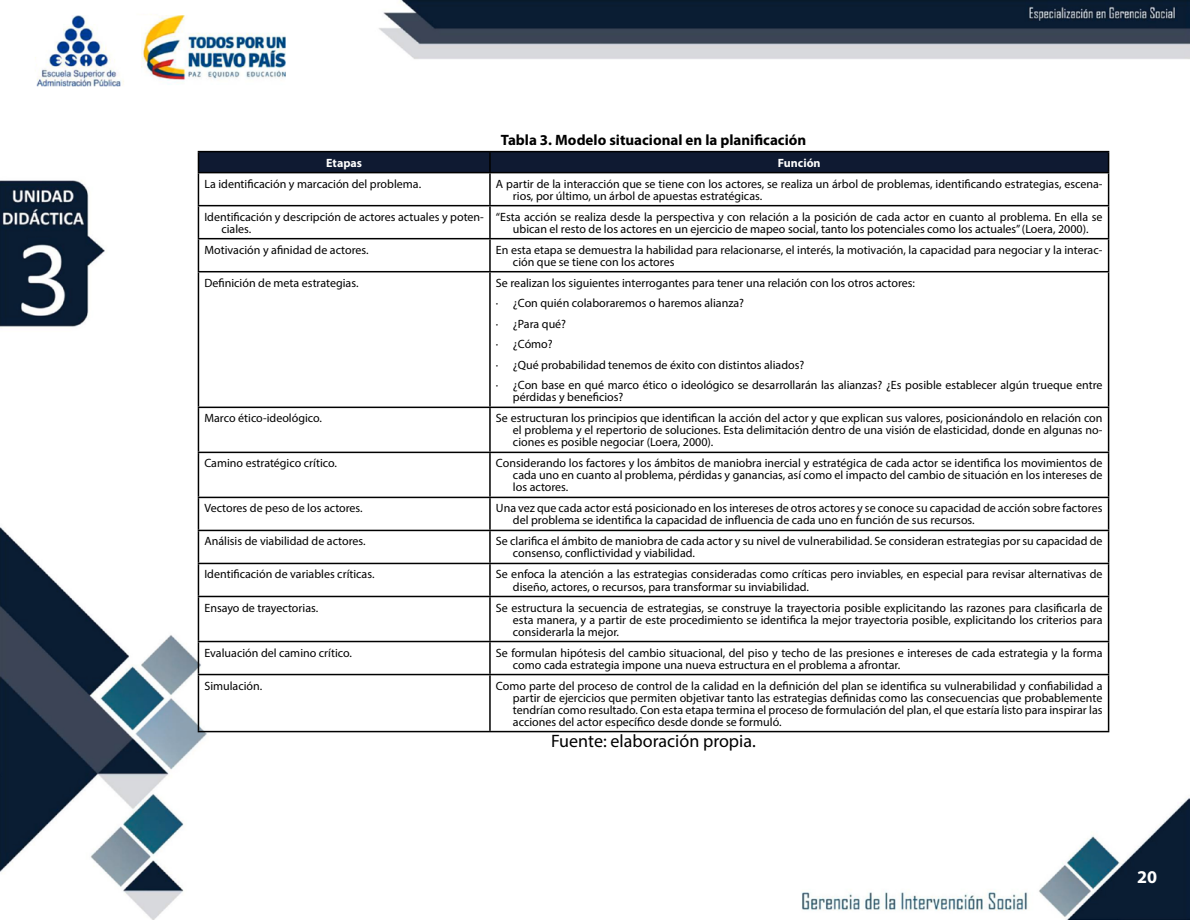
<style>
.page{position:relative;width:1190px;height:920px;background:#fff}
.page>*{position:absolute;margin:0;border:0;box-sizing:border-box;transform-origin:0 0}
.t1{font:18px "Myriad Pro";color:#000}
.t2{font:700 18px "Myriad Pro";color:#fff}
.t3{font:700 15px "Myriad Pro";color:#000}
.t4{font:12px/12px "Myriad Pro";color:#000}
.t5{font:700 12px "Myriad Pro";color:#fff}
</style>
<div class="page">
<img style="left:0;top:0;width:1190px;height:919px">
<div style="left:198px;top:151px;width:909px;height:21px;background:#0f1a32"></div>
<hr style="left:490px;top:151px;width:619px;height:1px;background:#000">
<hr style="left:489px;top:152px;width:2px;height:20px;background:#000">
<hr style="left:1107px;top:152px;width:2px;height:20px;background:#000">
<hr style="left:198px;top:172px;width:292px;height:1px;background:#000">
<hr style="left:198px;top:173px;width:1px;height:32px;background:#000">
<hr style="left:490px;top:172px;width:619px;height:1px;background:#000">
<hr style="left:489px;top:173px;width:2px;height:32px;background:#000">
<hr style="left:1107px;top:173px;width:2px;height:32px;background:#000">
<hr style="left:198px;top:205px;width:292px;height:1px;background:#000">
<hr style="left:198px;top:206px;width:1px;height:32px;background:#000">
<hr style="left:490px;top:205px;width:619px;height:1px;background:#000">
<hr style="left:489px;top:206px;width:2px;height:32px;background:#000">
<hr style="left:1107px;top:206px;width:2px;height:32px;background:#000">
<hr style="left:198px;top:238px;width:292px;height:1px;background:#000">
<hr style="left:198px;top:239px;width:1px;height:32px;background:#000">
<hr style="left:490px;top:238px;width:619px;height:1px;background:#000">
<hr style="left:489px;top:239px;width:2px;height:32px;background:#000">
<hr style="left:1107px;top:239px;width:2px;height:32px;background:#000">
<hr style="left:198px;top:271px;width:292px;height:1px;background:#000">
<hr style="left:198px;top:272px;width:1px;height:134px;background:#000">
<hr style="left:490px;top:271px;width:619px;height:1px;background:#000">
<hr style="left:489px;top:272px;width:2px;height:134px;background:#000">
<hr style="left:1107px;top:272px;width:2px;height:134px;background:#000">
<hr style="left:198px;top:406px;width:292px;height:2px;background:#000">
<hr style="left:198px;top:408px;width:1px;height:43px;background:#000">
<hr style="left:490px;top:406px;width:619px;height:2px;background:#000">
<hr style="left:489px;top:408px;width:2px;height:43px;background:#000">
<hr style="left:1107px;top:408px;width:2px;height:43px;background:#000">
<hr style="left:198px;top:451px;width:292px;height:2px;background:#000">
<hr style="left:198px;top:453px;width:1px;height:43px;background:#000">
<hr style="left:490px;top:451px;width:619px;height:2px;background:#000">
<hr style="left:489px;top:453px;width:2px;height:43px;background:#000">
<hr style="left:1107px;top:453px;width:2px;height:43px;background:#000">
<hr style="left:198px;top:496px;width:292px;height:2px;background:#000">
<hr style="left:198px;top:498px;width:1px;height:31px;background:#000">
<hr style="left:490px;top:496px;width:619px;height:2px;background:#000">
<hr style="left:489px;top:498px;width:2px;height:31px;background:#000">
<hr style="left:1107px;top:498px;width:2px;height:31px;background:#000">
<hr style="left:198px;top:529px;width:292px;height:2px;background:#000">
<hr style="left:198px;top:531px;width:1px;height:31px;background:#000">
<hr style="left:490px;top:529px;width:619px;height:2px;background:#000">
<hr style="left:489px;top:531px;width:2px;height:31px;background:#000">
<hr style="left:1107px;top:531px;width:2px;height:31px;background:#000">
<hr style="left:198px;top:562px;width:292px;height:2px;background:#000">
<hr style="left:198px;top:564px;width:1px;height:31px;background:#000">
<hr style="left:490px;top:562px;width:619px;height:2px;background:#000">
<hr style="left:489px;top:564px;width:2px;height:31px;background:#000">
<hr style="left:1107px;top:564px;width:2px;height:31px;background:#000">
<hr style="left:198px;top:595px;width:292px;height:2px;background:#000">
<hr style="left:198px;top:597px;width:1px;height:43px;background:#000">
<hr style="left:490px;top:595px;width:619px;height:2px;background:#000">
<hr style="left:489px;top:597px;width:2px;height:43px;background:#000">
<hr style="left:1107px;top:597px;width:2px;height:43px;background:#000">
<hr style="left:198px;top:640px;width:292px;height:2px;background:#000">
<hr style="left:198px;top:642px;width:1px;height:31px;background:#000">
<hr style="left:490px;top:640px;width:619px;height:2px;background:#000">
<hr style="left:489px;top:642px;width:2px;height:31px;background:#000">
<hr style="left:1107px;top:642px;width:2px;height:31px;background:#000">
<hr style="left:198px;top:673px;width:292px;height:2px;background:#000">
<hr style="left:198px;top:675px;width:1px;height:55px;background:#000">
<hr style="left:490px;top:673px;width:619px;height:2px;background:#000">
<hr style="left:489px;top:675px;width:2px;height:55px;background:#000">
<hr style="left:1107px;top:675px;width:2px;height:55px;background:#000">
<hr style="left:198px;top:730px;width:292px;height:2px;background:#000">
<hr style="left:490px;top:730px;width:619px;height:2px;background:#000">
<p class="t3" style="left:501px;top:130px;width:307px">Tabla 3. Modelo situacional en la planificación</p>
<p class="t5" style="left:326px;top:155px;width:37px">Etapas</p>
<p class="t5" style="left:778px;top:155px;width:44px">Función</p>
<p class="t4" style="left:204px;top:177px;width:218px">La identificación y marcación del problema.</p>
<p class="t4" style="left:513px;top:177px;width:591px;text-indent:-17px">A partir de la interacción que se tiene con los actores, se realiza un árbol de problemas, identificando estrategias, escena&shy;rios, por último, un árbol de apuestas estratégicas.</p>
<p class="t4" style="left:221px;top:210px;width:264px;text-indent:-17px">Identificación y descripción de actores actuales y poten&shy;ciales.</p>
<p class="t4" style="left:496px;top:210px;width:608px;text-align:center">“Esta acción se realiza desde la perspectiva y con relación a la posición de cada actor en cuanto al problema. En ella se ubican el resto de los actores en un ejercicio de mapeo social, tanto los potenciales como los actuales” (Loera, 2000).</p>
<p class="t4" style="left:204px;top:243px;width:166px">Motivación y afinidad de actores.</p>
<p class="t4" style="left:513px;top:243px;width:591px;text-indent:-17px">En esta etapa se demuestra la habilidad para relacionarse, el interés, la motivación, la capacidad para negociar y la interac&shy;ción que se tiene con los actores</p>
<p class="t4" style="left:204px;top:276px;width:155px">Definición de meta estrategias.</p>
<p class="t4" style="left:496px;top:272px;width:608px;line-height:20.5px">Se realizan los siguientes interrogantes para tener una relación con los otros actores:<br>· ¿Con quién colaboraremos o haremos alianza?<br>· ¿Para qué?<br>· ¿Cómo?<br>· ¿Qué probabilidad tenemos de éxito con distintos aliados?<br>· ¿Con base en qué marco ético o ideológico se desarrollarán las alianzas? ¿Es posible establecer algún trueque entre</p>
<p class="t4" style="left:513px;top:391px;width:112px">pérdidas y beneficios?</p>
<p class="t4" style="left:204px;top:412px;width:119px">Marco ético-ideológico.</p>
<p class="t4" style="left:513px;top:412px;width:591px;text-align:justify;text-indent:-17px">Se estructuran los principios que identifican la acción del actor y que explican sus valores, posicionándolo en relación con el problema y el repertorio de soluciones. Esta delimitación dentro de una visión de elasticidad, donde en algunas no&shy;ciones es posible negociar (Loera, 2000).</p>
<p class="t4" style="left:204px;top:457px;width:134px">Camino estratégico crítico.</p>
<p class="t4" style="left:513px;top:457px;width:591px;text-align:justify;text-indent:-17px">Considerando los factores y los ámbitos de maniobra inercial y estratégica de cada actor se identifica los movimientos de cada uno en cuanto al problema, pérdidas y ganancias, así como el impacto del cambio de situación en los intereses de los actores.</p>
<p class="t4" style="left:204px;top:502px;width:160px">Vectores de peso de los actores.</p>
<p class="t4" style="left:513px;top:502px;width:591px;text-indent:-17px">Una vez que cada actor está posicionado en los intereses de otros actores y se conoce su capacidad de acción sobre factores del problema se identifica la capacidad de influencia de cada uno en función de sus recursos.</p>
<p class="t4" style="left:204px;top:535px;width:163px">Análisis de viabilidad de actores.</p>
<p class="t4" style="left:513px;top:535px;width:591px;text-indent:-17px">Se clarifica el ámbito de maniobra de cada actor y su nivel de vulnerabilidad. Se consideran estrategias por su capacidad de consenso, conflictividad y viabilidad.</p>
<p class="t4" style="left:204px;top:568px;width:172px">Identificación de variables críticas.</p>
<p class="t4" style="left:513px;top:568px;width:591px;text-indent:-17px">Se enfoca la atención a las estrategias consideradas como críticas pero inviables, en especial para revisar alternativas de diseño, actores, o recursos, para transformar su inviabilidad.</p>
<p class="t4" style="left:204px;top:601px;width:115px">Ensayo de trayectorias.</p>
<p class="t4" style="left:513px;top:601px;width:591px;text-align:justify;text-indent:-17px">Se estructura la secuencia de estrategias, se construye la trayectoria posible explicitando las razones para clasificarla de esta manera, y a partir de este procedimiento se identifica la mejor trayectoria posible, explicitando los criterios para considerarla la mejor.</p>
<p class="t4" style="left:204px;top:646px;width:149px">Evaluación del camino crítico.</p>
<p class="t4" style="left:513px;top:646px;width:591px;text-indent:-17px">Se formulan hipótesis del cambio situacional, del piso y techo de las presiones e intereses de cada estrategia y la forma como cada estrategia impone una nueva estructura en el problema a afrontar.</p>
<p class="t4" style="left:204px;top:679px;width:59px">Simulación.</p>
<p class="t4" style="left:513px;top:679px;width:591px;text-align:justify;text-indent:-17px">Como parte del proceso de control de la calidad en la definición del plan se identifica su vulnerabilidad y confiabilidad a partir de ejercicios que permiten objetivar tanto las estrategias definidas como las consecuencias que probablemente tendrían como resultado. Con esta etapa termina el proceso de formulación del plan, el que estaría listo para inspirar las acciones del actor específico desde donde se formuló.</p>
<h1 class="t1" style="left:551px;top:730px;width:206px">Fuente: elaboración propia.</h1>
<h1 class="t2" style="left:1137px;top:865px;width:21px">20</h1>
</div>
